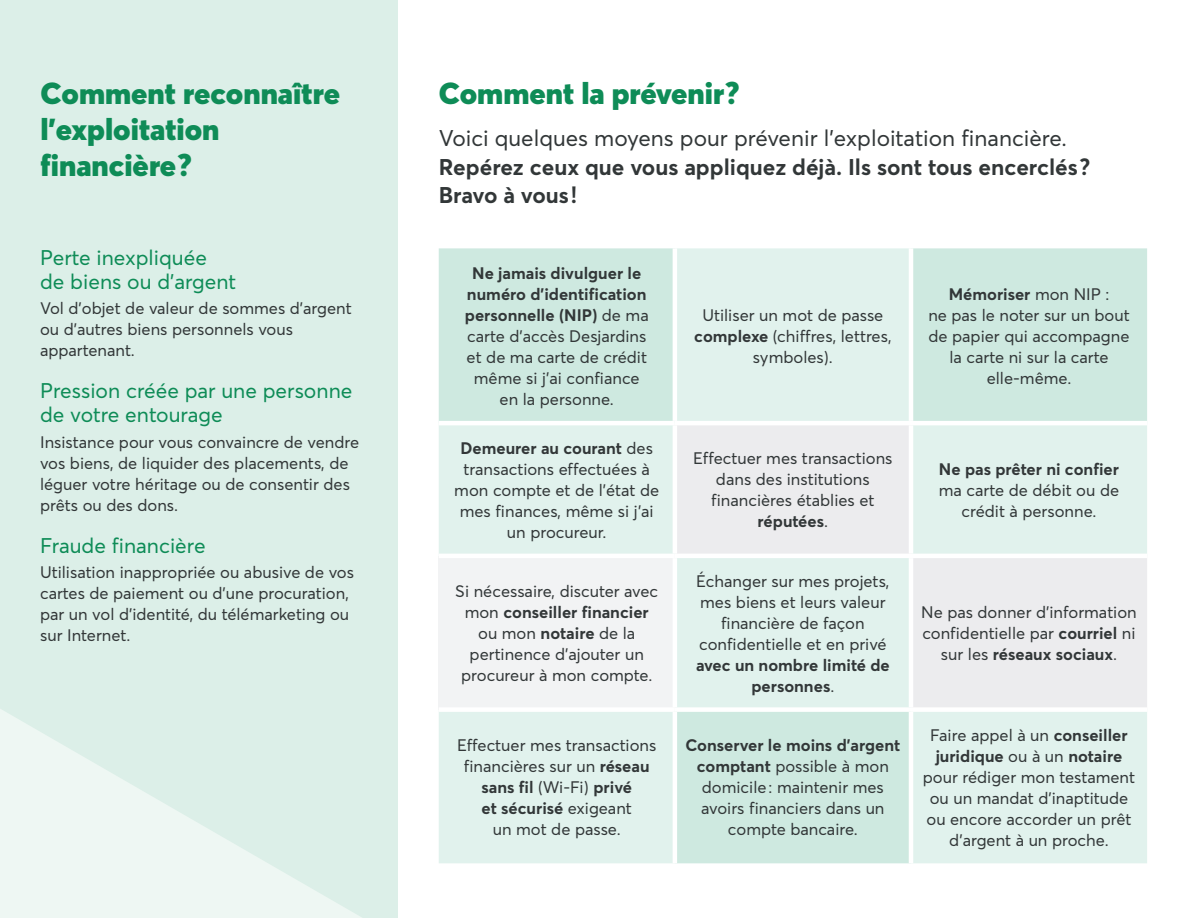
<style>
.page{position:relative;width:1188px;height:918px;background:#fff}
.page>*{position:absolute;margin:0;border:0;box-sizing:border-box;transform-origin:0 0}
.t1{font:900 30px/36px "Averta";color:#0e8c57}
.t2{font:700 22.5px/28.5px "Averta";color:#323738}
.t3{font:22.5px "Averta";color:#323738}
.t4{font:21px/24px "Averta";color:#0e8c57}
.t5{font:16.5px/21px "Averta";color:#323738;text-align:center}
.t6{font:700 16.5px/21px "Averta";color:#323738;text-align:center}
.s1{font-weight:700}
.s2{font-weight:400}
</style>
<div class="page">
<div style="left:0;top:0;width:398px;height:918px;background:#dcefe8"></div>
<svg style="left:439px;top:248px;width:708px;height:615px;background:#d8ede7"></svg>
<svg style="left:677px;top:425px;width:470px;height:282px;background:#e6efed"></svg>
<div style="left:439px;top:556px;width:236px;height:154px;background:#f2f3f4"></div>
<hr style="left:673px;top:248px;width:4px;height:173px;background:#fff">
<hr style="left:909px;top:248px;width:4px;height:173px;background:#fff">
<hr style="left:439px;top:421px;width:236px;height:4px;background:#fff">
<hr style="left:675px;top:421px;width:236px;height:4px;background:#fff">
<hr style="left:673px;top:425px;width:4px;height:129px;background:#fff">
<hr style="left:911px;top:421px;width:236px;height:4px;background:#fff">
<hr style="left:909px;top:425px;width:4px;height:129px;background:#fff">
<hr style="left:439px;top:554px;width:236px;height:4px;background:#fff">
<hr style="left:675px;top:554px;width:236px;height:4px;background:#fff">
<hr style="left:673px;top:558px;width:4px;height:149px;background:#fff">
<hr style="left:911px;top:554px;width:236px;height:4px;background:#fff">
<hr style="left:909px;top:558px;width:4px;height:149px;background:#fff">
<div style="left:439px;top:707px;width:236px;height:5px;background:#fff"></div>
<div style="left:675px;top:707px;width:236px;height:5px;background:#fff"></div>
<hr style="left:673px;top:712px;width:4px;height:151px;background:#fff">
<div style="left:911px;top:707px;width:236px;height:5px;background:#fff"></div>
<hr style="left:909px;top:712px;width:4px;height:151px;background:#fff">
<svg style="left:0;top:709px;width:362px;height:209px;fill:#eef7f3"></svg>
<h1 class="t1" style="left:40px;top:75px;width:301px">Comment reconnaître l’exploitation financière ?</h1>
<h1 class="t1" style="left:439px;top:75px;width:302px">Comment la prévenir ?</h1>
<h2 class="t3" style="left:439px;top:124px;width:630px">Voici quelques moyens pour prévenir l’exploitation financière.</h2>
<h2 class="t2" style="left:439px;top:152px;width:653px">Repérez ceux que vous appliquez déjà. Ils sont tous encerclés ?<br>Bravo à vous !</h2>
<p class="t4" style="left:40px;top:245px;width:198px">Perte inexpliquée de biens ou d’argent</p>
<p class="t5" style="left:40px;top:298px;width:313px;text-align:left">Vol d’objet de valeur de sommes d’argent ou d’autres biens personnels vous appartenant.</p>
<p class="t4" style="left:40px;top:379px;width:314px">Pression créée par une personne de votre entourage</p>
<p class="t5" style="left:40px;top:431px;width:321px;text-align:left">Insistance pour vous convaincre de vendre vos biens, de liquider des placements, de léguer votre héritage ou de consentir des prêts ou des dons.</p>
<p class="t4" style="left:40px;top:533px;width:167px">Fraude financière</p>
<p class="t5" style="left:40px;top:562px;width:315px;text-align:left">Utilisation inappropriée ou abusive de vos cartes de paiement ou d’une procuration, par un vol d’identité, du télémarketing ou sur Internet.</p>
<p class="t5" style="left:465px;top:263px;width:185px"><span class="s1">Ne jamais divulguer le numéro d’identification personnelle (NIP)</span> de ma carte d’accès Desjardins et de ma carte de crédit même si j’ai confiance en la personne.</p>
<p class="t5" style="left:694px;top:305px;width:199px">Utiliser un mot de passe <span class="s1">complexe</span> (chiffres, lettres, symboles).</p>
<p class="t5" style="left:928px;top:284px;width:203px"><span class="s1">Mémoriser</span> mon NIP :<br>ne pas le noter sur un bout de papier qui accompagne la carte ni sur la carte elle-même.</p>
<p class="t5" style="left:454px;top:437px;width:206px"><span class="s1">Demeurer au courant</span> des transactions effectuées à mon compte et de l’état de mes finances, même si j’ai un procureur.</p>
<p class="t5" style="left:693px;top:448px;width:201px">Effectuer mes transactions dans des institutions financières établies et <span class="s1">réputées</span>.</p>
<p class="t6" style="left:939px;top:458px;width:182px">Ne pas prêter ni confier</p>
<p class="t5" style="left:939px;top:480px;width:182px">ma carte de débit ou de crédit à personne.</p>
<p class="t5" style="left:455px;top:581px;width:204px">Si nécessaire, discuter avec mon <span class="s1">conseiller financier </span>ou mon <span class="s1">notaire</span> de la pertinence d’ajouter un procureur à mon compte.</p>
<p class="t5" style="left:696px;top:570px;width:195px">Échanger sur mes projets, mes biens et leurs valeur financière de façon confidentielle et en privé</p>
<p class="t6" style="left:696px;top:654px;width:195px">avec un nombre limité de personnes<span class="s2">.</span></p>
<p class="t5" style="left:921px;top:602px;width:217px">Ne pas donner d’information confidentielle par <span class="s1">courriel</span> ni sur les <span class="s1">réseaux sociaux</span>.</p>
<p class="t5" style="left:457px;top:735px;width:201px">Effectuer mes transactions financières sur un <span class="s1">réseau sans fil</span> (Wi-Fi) <span class="s1">privé<br>et sécurisé</span> exigeant<br>un mot de passe.</p>
<p class="t5" style="left:685px;top:735px;width:216px"><span class="s1">Conserver le moins d’argent comptant</span> possible à mon domicile : maintenir mes avoirs financiers dans un compte bancaire.</p>
<p class="t5" style="left:923px;top:724px;width:214px">Faire appel à un <span class="s1">conseiller juridique</span> ou à un <span class="s1">notaire </span>pour rédiger mon testament ou un mandat d’inaptitude ou encore accorder un prêt d’argent à un proche.</p>
</div>
